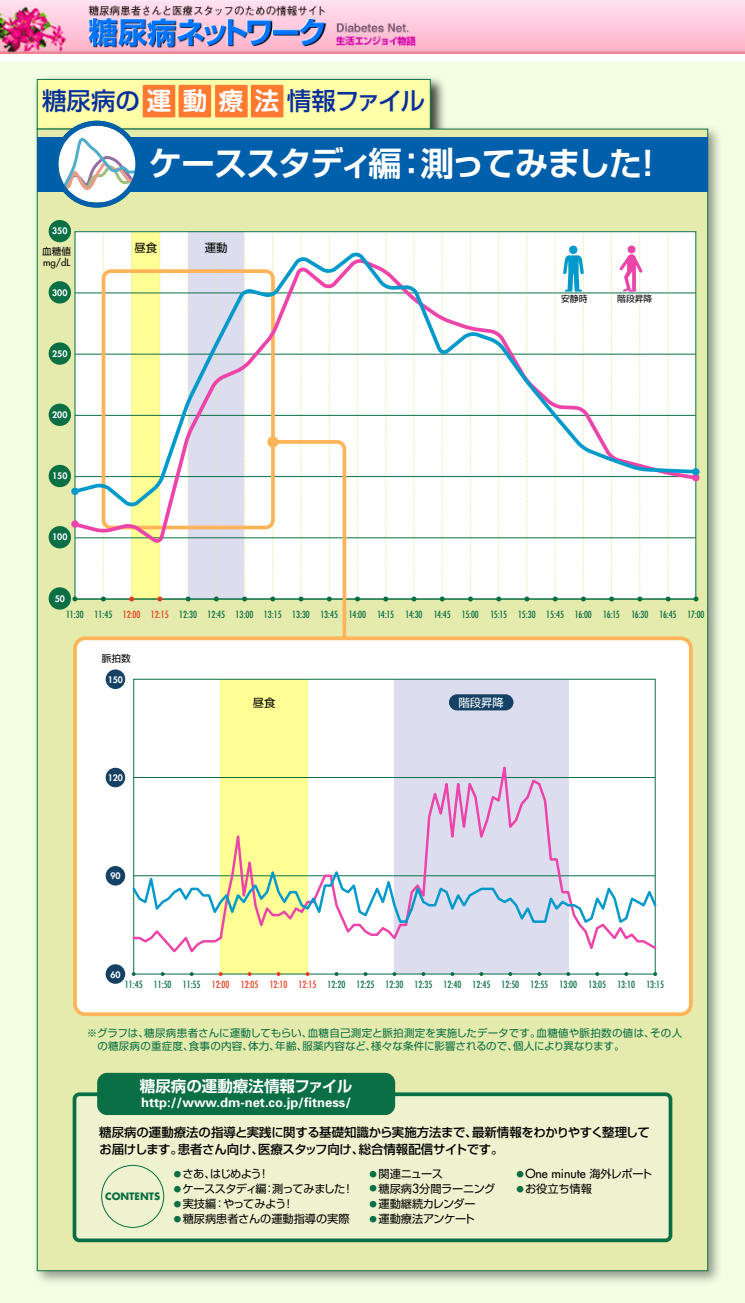
<style>
.page{position:relative;width:745px;height:1303px;background:#fff}
.page>*{position:absolute;margin:0;border:0;box-sizing:border-box;transform-origin:0 0}
.t1{font:700 33.25px "Shin Go Pr 6 De";letter-spacing:-.05em;color:#fff}
.t2{font:500 24.5px "Shin Go Pr 6";letter-spacing:-.025em;color:#0a309a}
.t3{font:700 15.49px "Shin Go Pr 6 De";color:#fff}
.t4{font:700 13.04px "Univers";color:#fff}
.t5{font:500 12.42px/17.3px "Shin Go Pr 6";letter-spacing:-.015em;color:#000}
.t6{font:12.25px "Futura";color:#000}
.t7{font:11.38px "Shin Go Pr 6";color:#000}
.t8{font:11.38px "Shin Go Pr 6";color:#fff}
.t9{font:11.2px "Shin Go Pr 6";letter-spacing:-.025em;color:#000}
.t10{font:11.2px "Shin Go Pr 6";letter-spacing:-.055em;color:#000}
.t11{font:11.2px "Shin Go Pr 6";color:#000}
.t12{font:10.5px/13.1px "Shin Go Pr 6";letter-spacing:.02em;color:#0a6f44}
.t13{font:700 9.89px "Futura";color:#0a6f44}
.t14{font:condensed 9.62px "Futura";color:#0a6f44}
.t15{font:9.62px "Shin Go Pr 6";color:#000}
.t16{font:9.62px "Futura";color:#000}
.t17{font:800 8.75px "Futura";color:#fff}
.t18{font:8.75px "Shin Go Pr 6";color:#000}
.s1{font-family:"Shin M Go Pro De";font-weight:700;color:#fff}
.s2{color:#e63c19}
.s3{font-size:7.44px;color:#0a6f44}
.s4{font-family:"Futura";font-size:12.25px}
.s5{font-family:"Shin Go Pr 6";font-size:7.44px;color:#0a6f44}
.s6{font-family:"Shin Go Pr 6";font-size:11.2px}
</style>
<div class="page">
<img style="left:0;top:1px;width:744px;height:52px">
<div style="left:0;top:62px;width:744px;height:1240px;background:#f3ffe3"></div>
<img style="left:35px;top:77px;width:410px;height:43px">
<div style="left:37px;top:79px;width:393px;height:50px;background:#ffa;border:1px solid #0a6f44"></div>
<div style="left:143px;top:85px;width:32px;height:32px;background:#ff7930"></div>
<div style="left:178px;top:85px;width:33px;height:32px;background:#ff7930"></div>
<div style="left:215px;top:85px;width:32px;height:32px;background:#ff7930"></div>
<div style="left:251px;top:85px;width:32px;height:32px;background:#ff7930"></div>
<img style="left:35px;top:120px;width:684px;height:1162px">
<div style="left:37px;top:129px;width:670px;height:1141px;background:#e5ebac;border:1px solid #0a6f44"></div>
<div style="left:37px;top:137px;width:670px;height:54px;background:#005faa"></div>
<svg style="left:59px;top:130px;width:79px;height:74px"></svg>
<div style="left:53px;top:121px;width:87px;height:86px;border:5px solid #005faa;border-radius:50%"></div>
<div style="left:74px;top:1094px;width:596px;height:146px;background:#eff2ce;border-radius:5px"></div>
<div style="left:73px;top:1092px;width:599px;height:149px;border:4px solid #0a6f44;border-radius:5px"></div>
<div style="left:75px;top:232px;width:620px;height:367px;background:#fff"></div>
<div style="left:188px;top:232px;width:56px;height:367px;background:#ddddf0"></div>
<div style="left:132px;top:232px;width:28px;height:367px;background:#ffff96"></div>
<div style="left:75px;top:638px;width:615px;height:376px;background:#fff;border-radius:10px"></div>
<div style="left:73px;top:636px;width:619px;height:379px;border:4px solid #ffb45a;border-radius:10px"></div>
<hr style="left:75px;top:599px;width:620px;height:1px;background:#0a6f44">
<div style="left:220px;top:679px;width:87px;height:294px;background:#ffff96"></div>
<div style="left:394px;top:679px;width:174px;height:294px;background:#ddddf0"></div>
<div style="left:49px;top:587px;width:22px;height:22px;background:#0a6f44;border-radius:50%"></div>
<div style="left:49px;top:526px;width:22px;height:22px;background:#0a6f44;border-radius:50%"></div>
<div style="left:49px;top:465px;width:22px;height:22px;background:#0a6f44;border-radius:50%"></div>
<div style="left:49px;top:403px;width:22px;height:23px;background:#0a6f44;border-radius:50%"></div>
<div style="left:49px;top:342px;width:22px;height:23px;background:#0a6f44;border-radius:50%"></div>
<div style="left:49px;top:281px;width:22px;height:22px;background:#0a6f44;border-radius:50%"></div>
<div style="left:49px;top:220px;width:22px;height:22px;background:#0a6f44;border-radius:50%"></div>
<svg style="left:132px;top:971px;width:4px;height:4px"></svg>
<svg style="left:305px;top:971px;width:4px;height:4px"></svg>
<svg style="left:566px;top:971px;width:4px;height:4px"></svg>
<svg style="left:595px;top:972px;width:4px;height:3px"></svg>
<svg style="left:652px;top:971px;width:4px;height:4px"></svg>
<div style="left:106px;top:964px;width:19px;height:19px;background:#144164;border-radius:50%"></div>
<div style="left:106px;top:865px;width:19px;height:20px;background:#144164;border-radius:50%"></div>
<div style="left:106px;top:767px;width:19px;height:20px;background:#144164;border-radius:50%"></div>
<div style="left:106px;top:669px;width:19px;height:20px;background:#144164;border-radius:50%"></div>
<svg style="left:72px;top:596px;width:5px;height:5px"></svg>
<svg style="left:101px;top:234px;width:5px;height:367px"></svg>
<svg style="left:185px;top:234px;width:5px;height:367px"></svg>
<svg style="left:214px;top:234px;width:5px;height:367px"></svg>
<svg style="left:242px;top:234px;width:5px;height:367px"></svg>
<svg style="left:355px;top:234px;width:5px;height:367px"></svg>
<svg style="left:383px;top:234px;width:5px;height:367px"></svg>
<svg style="left:411px;top:234px;width:5px;height:367px"></svg>
<svg style="left:439px;top:234px;width:5px;height:367px"></svg>
<svg style="left:467px;top:234px;width:5px;height:367px"></svg>
<svg style="left:496px;top:234px;width:5px;height:367px"></svg>
<svg style="left:524px;top:234px;width:5px;height:367px"></svg>
<svg style="left:608px;top:234px;width:5px;height:367px"></svg>
<svg style="left:665px;top:234px;width:5px;height:367px"></svg>
<svg style="left:693px;top:596px;width:5px;height:5px"></svg>
<svg style="left:129px;top:234px;width:5px;height:367px"></svg>
<svg style="left:157px;top:234px;width:5px;height:367px"></svg>
<svg style="left:552px;top:234px;width:33px;height:367px"></svg>
<svg style="left:619px;top:234px;width:23px;height:367px"></svg>
<svg style="left:270px;top:234px;width:78px;height:407px"></svg>
<div style="left:448px;top:694px;width:65px;height:16px;background:#144164;border-radius:8px"></div>
<svg style="left:71px;top:510px;width:626px;height:35px"></svg>
<svg style="left:71px;top:249px;width:628px;height:261px"></svg>
<svg style="left:132px;top:749px;width:525px;height:206px"></svg>
<svg style="left:132px;top:863px;width:525px;height:62px"></svg>
<div style="left:97px;top:1072px;width:298px;height:42px;background:#0a6f44;border-radius:10px"></div>
<div style="left:101px;top:1164px;width:63px;height:63px;border:1px solid #0a6f44;border-radius:50%"></div>
<h2 class="t2" style="left:42px;top:81px;width:384px">糖尿病の<span class="s1">運 動 療 法</span>情報ファイル</h2>
<h1 class="t1" style="left:148px;top:136px;width:517px">ケーススタディ編：測ってみました！</h1>
<p class="t17" style="left:52px;top:225px;width:17px">350</p>
<p class="t15" style="left:42px;top:244px;width:30px">血糖値</p>
<p class="t16" style="left:43px;top:256px;width:29px">mg/dL</p>
<p class="t17" style="left:52px;top:286px;width:17px">300</p>
<p class="t17" style="left:52px;top:348px;width:17px">250</p>
<p class="t17" style="left:52px;top:409px;width:17px">200</p>
<p class="t17" style="left:52px;top:470px;width:17px">150</p>
<p class="t17" style="left:52px;top:531px;width:17px">100</p>
<p class="t17" style="left:55px;top:592px;width:12px">50</p>
<p class="t7" style="left:134px;top:238px;width:24px">昼食</p>
<p class="t7" style="left:205px;top:238px;width:24px">運動</p>
<p class="t18" style="left:561px;top:291px;width:28px">安静時</p>
<p class="t18" style="left:617px;top:291px;width:36px">階段昇降</p>
<p class="t14" style="left:66px;top:608px;width:639px">11:30 11:45 <span class="s2">12:00 12:15</span> 12:30 12:45 13:00 13:15 13:30 13:45 14:00 14:15 14:30 14:45 15:00 15:15 15:30 15:45 16:00 16:15 16:30 16:45 17:00</p>
<p class="t15" style="left:102px;top:651px;width:30px">脈拍数</p>
<p class="t17" style="left:108px;top:673px;width:17px">150</p>
<p class="t17" style="left:108px;top:771px;width:17px">120</p>
<p class="t17" style="left:110px;top:870px;width:12px">90</p>
<p class="t17" style="left:110px;top:968px;width:12px">60</p>
<p class="t7" style="left:253px;top:692px;width:24px">昼食</p>
<p class="t8" style="left:458px;top:692px;width:47px">階段昇降</p>
<p class="t14" style="left:125px;top:978px;width:540px">11:45 11:50 11:55 <span class="s2">12:00 12:05 12:10 12:15</span> 12:20 12:25 12:30 12:35 12:40 12:45 12:50 12:55 13:00 13:05 13:10 13:15</p>
<p class="t12" style="left:87px;top:1025px;width:596px">※グラフは、糖尿病患者さんに運動してもらい、血糖自己測定と脈拍測定を実施したデータです。血糖値や脈拍数の値は、その人　の糖尿病の重症度、食事の内容、体力、年齢、服薬内容など、様々な条件に影響されるので、個人により異なります。</p>
<h3 class="t3" style="left:140px;top:1073px;width:214px">糖尿病の運動療法情報ファイル</h3>
<h3 class="t4" style="left:141px;top:1093px;width:211px">http://www.dm-net.co.jp/fitness/</h3>
<p class="t5" style="left:99px;top:1122px;width:552px">糖尿病の運動療法の指導と実践に関する基礎知識から実施方法まで、最新情報をわかりやすく整理してお届けします。患者さん向け、医療スタッフ向け、総合情報配信サイトです。</p>
<p class="t13" style="left:105px;top:1189px;width:56px">CONTENTS</p>
<p class="t9" style="left:174px;top:1164px;width:97px"><span class="s3">●</span> さあ、はじめよう！</p>
<p class="t10" style="left:174px;top:1179px;width:181px"><span class="s3">●</span> ケーススタディ編：測ってみました！</p>
<p class="t9" style="left:174px;top:1194px;width:122px"><span class="s3">●</span> 実技編：やってみよう！</p>
<p class="t11" style="left:174px;top:1209px;width:177px"><span class="s3">●</span> 糖尿病患者さんの運動指導の実際</p>
<p class="t9" style="left:369px;top:1164px;width:75px"><span class="s3">●</span> 関連ニュース</p>
<p class="t9" style="left:369px;top:1179px;width:127px"><span class="s3">●</span> 糖尿病<span class="s4">3</span>分間ラーニング</p>
<p class="t9" style="left:369px;top:1194px;width:107px"><span class="s3">●</span> 運動継続カレンダー</p>
<p class="t9" style="left:369px;top:1209px;width:107px"><span class="s3">●</span> 運動療法アンケート</p>
<p class="t6" style="left:516px;top:1165px;width:137px"><span class="s5">●</span> One minute <span class="s6">海外レポート</span></p>
<p class="t9" style="left:516px;top:1179px;width:77px"><span class="s3">●</span> お役立ち情報</p>
</div>
